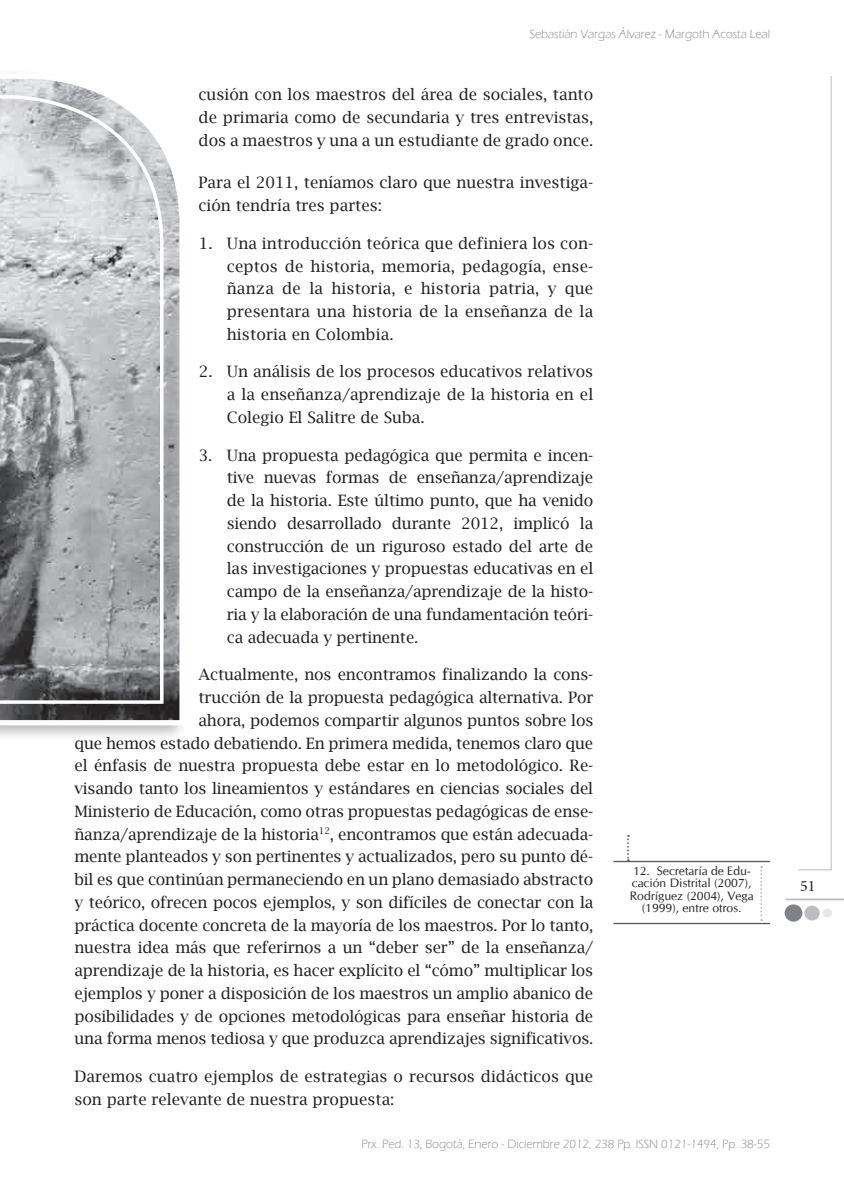
<style>
.page{position:relative;width:844px;height:1191px;background:#fff}
.page>*{position:absolute;margin:0;border:0;box-sizing:border-box;transform-origin:0 0}
.cuerpo{font:15.75px/22.8px "Lucida Bright";letter-spacing:-.01em;color:#231f20;text-align:justify}
.t1{font:15.75px "Minion Pro";color:#231f20}
.t2{font:300 12.25px "Eras ITC";color:#6c6d70}
.pie_de_nota{font:12.25px/12.2px "CG Omega";color:#231f20;text-align:center}
</style>
<div class="page">
<hr style="left:785px;top:898px;width:58px;height:2px;background:#bcbdc0">
<svg style="left:798px;top:76px;width:33px;height:794px"></svg>
<div style="left:784px;top:904px;width:18px;height:17px;background:#808285;border-radius:50%"></div>
<div style="left:804px;top:905px;width:15px;height:15px;background:#bcbdc0;border-radius:50%"></div>
<div style="left:822px;top:908px;width:9px;height:9px;background:#e6e7e9;border-radius:50%"></div>
<div style="left:0;top:69px;width:187px;height:673px;background:#231f20;opacity:.3"></div>
<svg style="left:0;top:71px;width:187px;height:657px"></svg>
<div style="left:0;top:92px;width:181px;height:629px;background:#231f20;opacity:.3"></div>
<svg style="left:0;top:93px;width:165px;height:612px;background:#b1b2b4"></svg>
<hr style="left:613px;top:861px;width:157px;height:1px;background:#57585a">
<hr style="left:613px;top:923px;width:157px;height:1px;background:#57585a">
<svg style="left:627px;top:835px;width:1px;height:26px"></svg>
<svg style="left:760px;top:866px;width:2px;height:55px"></svg>
<p class="t2" style="left:529px;top:27px;width:242px">Sebastián Vargas Álvarez - Margoth Acosta Leal</p>
<p class="cuerpo" style="left:198px;top:83px;width:396px">cusión con los maestros del área de sociales, tanto de primaria como de secundaria y tres entrevistas, dos a maestros y una a un estudiante de grado once.</p>
<p class="cuerpo" style="left:198px;top:171px;width:396px">Para el 2011, teníamos claro que nuestra investiga&shy;ción tendría tres partes:</p>
<p class="cuerpo" style="left:227px;top:232px;width:368px;text-indent:-28px">1. Una introducción teórica que definiera los con&shy;ceptos de historia, memoria, pedagogía, ense&shy;ñanza de la historia, e historia patria, y que presentara una historia de la enseñanza de la historia en Colombia.</p>
<p class="cuerpo" style="left:227px;top:360px;width:368px;text-indent:-28px">2. Un análisis de los procesos educativos relativos a la enseñanza/aprendizaje de la historia en el Colegio El Salitre de Suba.</p>
<p class="cuerpo" style="left:227px;top:443px;width:368px;text-indent:-28px">3. Una propuesta pedagógica que permita e incen&shy;tive nuevas formas de enseñanza/aprendizaje de la historia. Este último punto, que ha venido siendo desarrollado durante 2012, implicó la construcción de un riguroso estado del arte de las investigaciones y propuestas educativas en el campo de la enseñanza/aprendizaje de la histo&shy;ria y la elaboración de una fundamentación teóri&shy;ca adecuada y pertinente.</p>
<p class="cuerpo" style="left:74px;top:663px;width:520px;text-align:right">Actualmente, nos encontramos finalizando la cons-<br>trucción de la propuesta pedagógica alternativa. Por<br>ahora, podemos compartir algunos puntos sobre los<br>que hemos estado debatiendo. En primera medida, tenemos claro que el énfasis de nuestra propuesta debe estar en lo metodológico. Re&shy;visando tanto los lineamientos y estándares en ciencias sociales del Ministerio de Educación, como otras propuestas pedagógicas de ense&shy;ñanza/aprendizaje de la historia<sup>12</sup>, encontramos que están adecuada&shy;mente planteados y son pertinentes y actualizados, pero su punto dé&shy;bil es que continúan permaneciendo en un plano demasiado abstracto y teórico, ofrecen pocos ejemplos, y son difíciles de conectar con la práctica docente concreta de la mayoría de los maestros. Por lo tanto, nuestra idea más que referirnos a un “deber ser” de la enseñanza/ aprendizaje de la historia, es hacer explícito el “cómo” multiplicar los ejemplos y poner a disposición de los maestros un amplio abanico de posibilidades y de opciones metodológicas para enseñar historia de una forma menos tediosa y que produzca aprendizajes significativos.</p>
<p class="cuerpo" style="left:74px;top:1065px;width:520px">Daremos cuatro ejemplos de estrategias o recursos didácticos que son parte relevante de nuestra propuesta:</p>
<p class="pie_de_nota" style="left:629px;top:865px;width:125px">12. Secretaría de Edu&shy;cación Distrital (2007),<br>Rodríguez (2004), Vega (1999), entre otros.</p>
<p class="t2" style="left:361px;top:1137px;width:410px">Prx. Ped. 13, Bogotá, Enero - Diciembre 2012, 238 Pp. ISSN 0121-1494, Pp. 38-55</p>
<p class="t1" style="left:800px;top:875px;width:17px">51</p>
</div>
